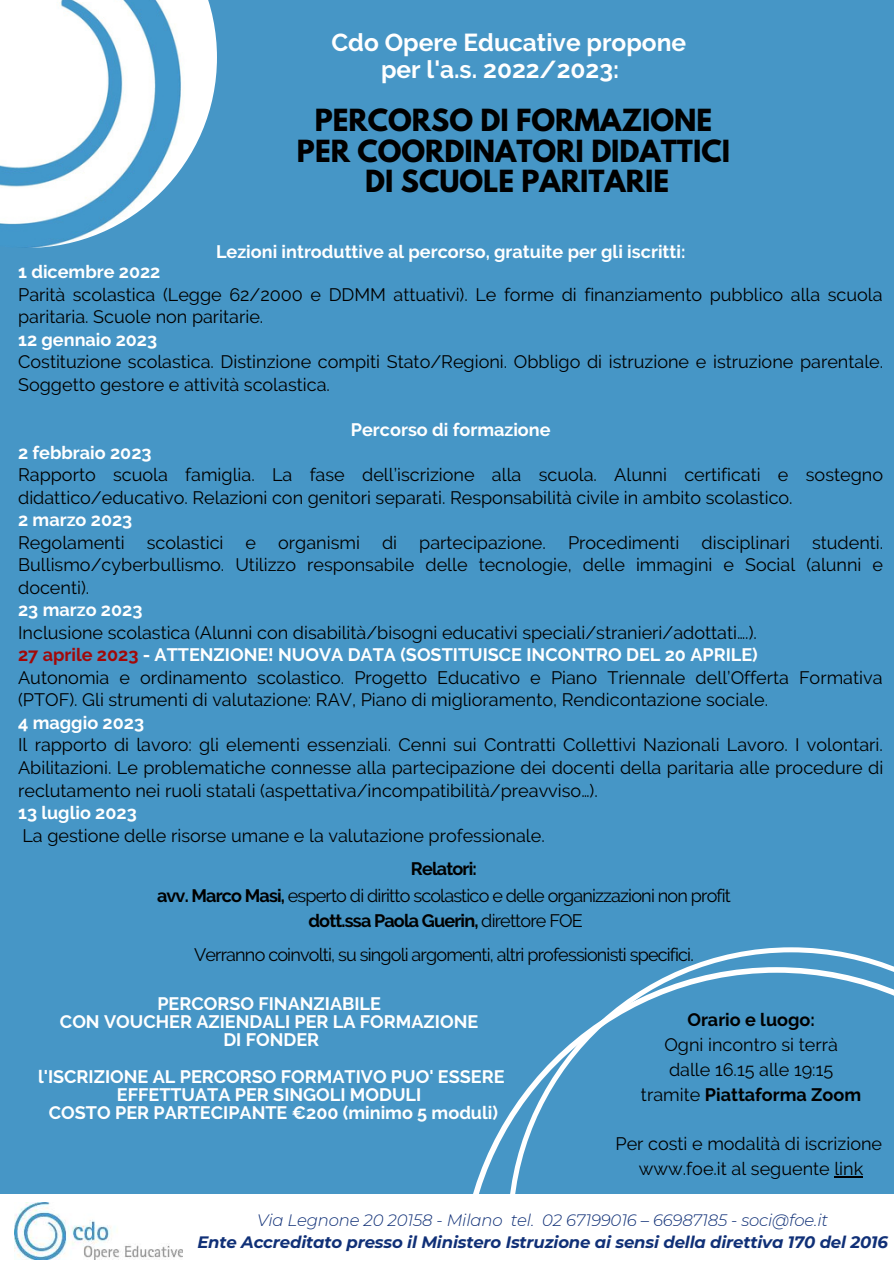
<style>
.page{position:relative;width:894px;height:1264px;background:#fff}
.page>*{position:absolute;margin:0;border:0;box-sizing:border-box;transform-origin:0 0}
.t1{font:700 27px/30.5px "League Spartan";color:#000;text-align:center}
.t2{font:700 24.45px/27px "Raleway";color:#fff}
.t3{font:18px/22.5px "Raleway";color:#000}
.t4{font:700 18px/18px "Raleway";color:#fff;text-align:center}
.t5{font:18px/27px "Raleway";letter-spacing:-.045em;color:#000;text-align:center}
.t6{font:700 18px "Raleway";color:#000}
.t7{font:italic 700 16.5px "Montserrat";letter-spacing:-.01em;color:#103077}
.t8{font:italic 300 16.5px "Montserrat";letter-spacing:-.01em;color:#103077}
.s1{font-weight:700;color:#a20808}
.s2{font-weight:700;color:#fff}
.s3{font-weight:700}
</style>
<div class="page">
<div style="left:0;top:0;width:893px;height:1263px;background:#4696c6"></div>
<img style="left:0;top:0;width:217px;height:248px">
<svg style="left:687px;top:947px;width:206px;height:20px"></svg>
<svg style="left:473px;top:967px;width:420px;height:226px"></svg>
<div style="left:0;top:1193px;width:893px;height:70px;background:#fff"></div>
<img style="left:15px;top:1202px;width:167px;height:57px">
<svg style="left:834px;top:1176px;width:29px;height:1px"></svg>
<h2 class="t2" style="left:381px;top:29px;width:306px;text-indent:-50px">Cdo Opere Educative propone per l'a.s. 2022/2023:</h2>
<h1 class="t1" style="left:297px;top:105px;width:434px">PERCORSO DI FORMAZIONE<br>PER COORDINATORI DIDATTICI<br>DI SCUOLE PARITARIE</h1>
<p class="t4" style="left:216px;top:243px;width:471px">Lezioni introduttive al percorso, gratuite per gli iscritti:</p>
<p class="t4" style="left:18px;top:263px;width:144px">1 dicembre 2022</p>
<p class="t3" style="left:18px;top:283px;width:865px">Parità scolastica (Legge 62/2000 e DDMM attuativi). Le forme di finanziamento pubblico alla scuola paritaria. Scuole non paritarie.</p>
<p class="t4" style="left:18px;top:331px;width:140px">12 gennaio 2023</p>
<p class="t3" style="left:18px;top:351px;width:866px">Costituzione scolastica. Distinzione compiti Stato/Regioni. Obbligo di istruzione e istruzione parentale.<br>Soggetto gestore e attività scolastica.</p>
<p class="t4" style="left:351px;top:421px;width:201px">Percorso di formazione</p>
<p class="t4" style="left:18px;top:443px;width:135px">2 febbraio 2023</p>
<p class="t3" style="left:18px;top:463px;width:866px">Rapporto scuola famiglia. La fase dell’iscrizione alla scuola. Alunni certificati e sostegno didattico/educativo. Relazioni con genitori separati. Responsabilità civile in ambito scolastico.</p>
<p class="t4" style="left:18px;top:511px;width:116px">2 marzo 2023</p>
<p class="t3" style="left:18px;top:531px;width:866px;text-align:justify">Regolamenti scolastici e organismi di partecipazione. Procedimenti disciplinari studenti.<br>Bullismo/cyberbullismo. Utilizzo responsabile delle tecnologie, delle immagini e Social (alunni e docenti).</p>
<p class="t4" style="left:18px;top:601px;width:126px">23 marzo 2023</p>
<p class="t3" style="left:18px;top:621px;width:865px">Inclusione scolastica (Alunni con disabilità/bisogni educativi speciali/stranieri/adottati….).<br><span class="s1">27 aprile 2023</span> <span class="s2">- ATTENZIONE! NUOVA DATA (SOSTITUISCE INCONTRO DEL 20 APRILE)<br></span>Autonomia e ordinamento scolastico. Progetto Educativo e Piano Triennale dell’Offerta Formativa (PTOF). Gli strumenti di valutazione: RAV, Piano di miglioramento, Rendicontazione sociale.</p>
<p class="t4" style="left:18px;top:713px;width:127px">4 maggio 2023</p>
<p class="t3" style="left:18px;top:733px;width:866px;text-align:justify">Il rapporto di lavoro: gli elementi essenziali. Cenni sui Contratti Collettivi Nazionali Lavoro. I volontari.<br>Abilitazioni. Le problematiche connesse alla partecipazione dei docenti della paritaria alle procedure di reclutamento nei ruoli statali (aspettativa/incompatibilità/preavviso…).</p>
<p class="t4" style="left:18px;top:803px;width:120px">13 luglio 2023</p>
<p class="t3" style="left:22px;top:824px;width:523px">La gestione delle risorse umane e la valutazione professionale.</p>
<p class="t5" style="left:157px;top:855px;width:575px"><span class="s3">Relatori:<br>avv. Marco Masi,</span> esperto di diritto scolastico e delle organizzazioni non profit</p>
<p class="t5" style="left:194px;top:903px;width:501px;line-height:33.8px"><span class="s3">dott.ssa Paola Guerin,</span> direttore FOE<br>Verranno coinvolti, su singoli argomenti, altri professionisti specifici.</p>
<p class="t4" style="left:60px;top:995px;width:419px">PERCORSO FINANZIABILE<br>CON VOUCHER AZIENDALI PER LA FORMAZIONE<br>DI FONDER</p>
<p class="t4" style="left:38px;top:1067px;width:468px">l'ISCRIZIONE AL PERCORSO FORMATIVO PUO' ESSERE<br>EFFETTUATA PER SINGOLI MODULI<br>COSTO PER PARTECIPANTE €200 (minimo 5 moduli)</p>
<p class="t6" style="left:687px;top:1009px;width:129px">Orario e luogo:</p>
<p class="t3" style="left:640px;top:1032px;width:222px;line-height:24.8px;text-align:center">Ogni incontro si terrà<br>dalle 16.15 alle 19:15 tramite <span class="s3">Piattaforma Zoom</span></p>
<p class="t3" style="left:615px;top:1131px;width:268px;line-height:24.8px;text-align:center">Per costi e modalità di iscrizione www.foe.it al seguente link</p>
<p class="t8" style="left:257px;top:1209px;width:572px">Via Legnone 20 20158 - Milano tel. 02 67199016 – 66987185 - soci@foe.it</p>
<p class="t7" style="left:197px;top:1229px;width:691px">Ente Accreditato presso il Ministero Istruzione ai sensi della direttiva 170 del 2016</p>
</div>
